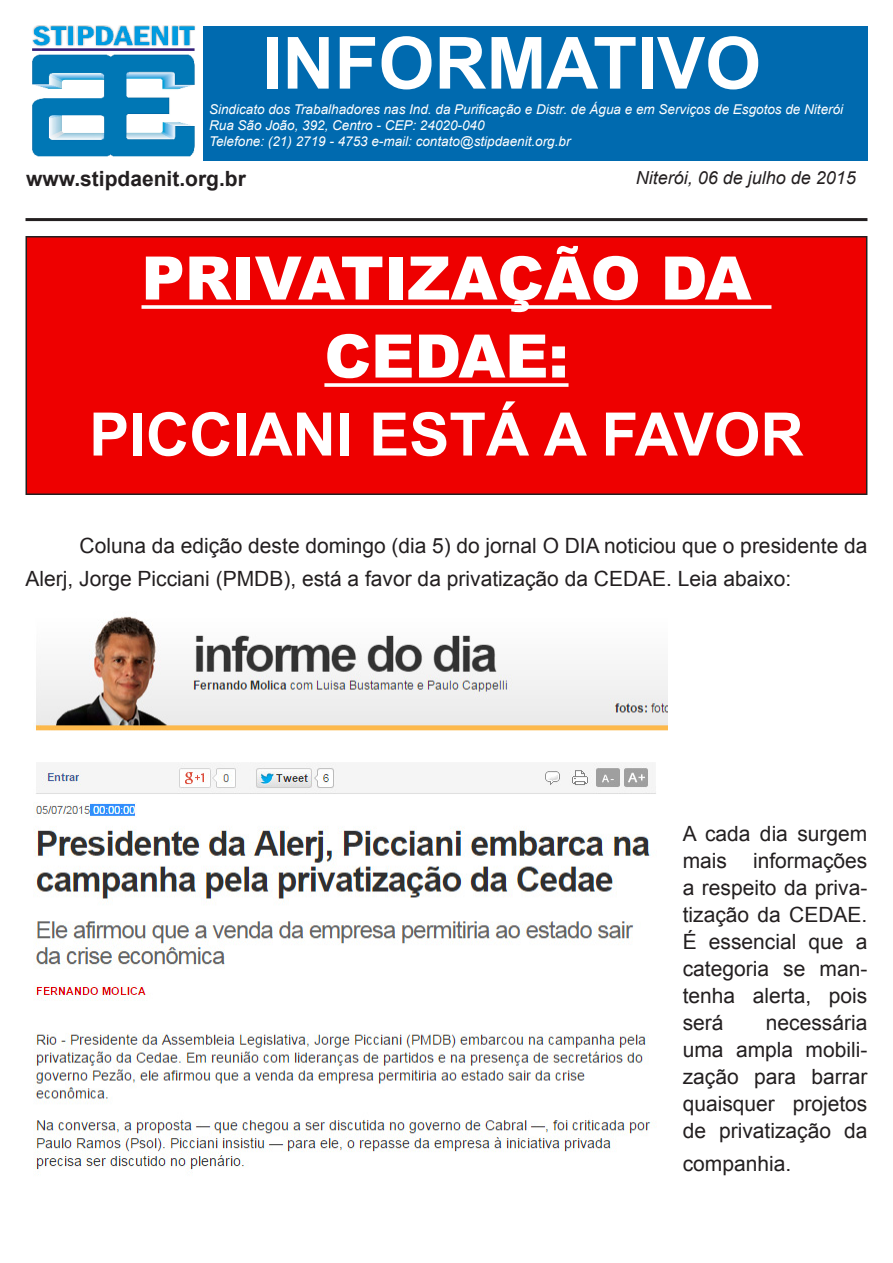
<style>
.page{position:relative;width:893px;height:1263px;background:#fff}
.page>*{position:absolute;margin:0;border:0;box-sizing:border-box;transform-origin:0 0}
.t1{font:700 72px "Arial";color:#fff}
.t2{font:900 60px "Arial";color:#fff}
.t3{font:700 60px "Arial";color:#fff}
.t4{font:21px/27px "Arial";color:#231f20;text-align:justify}
.t5{font:700 21px "Arial";color:#231f20}
.t6{font:italic 18px "Arial";color:#231f20}
.t7{font:italic 13.5px "Arial";color:#fff}
</style>
<div class="page">
<div style="left:26px;top:237px;width:841px;height:257px;background:#e00"></div>
<div style="left:26px;top:236px;width:841px;height:259px;border:2px solid #231f20"></div>
<div style="left:203px;top:26px;width:664px;height:135px;background:#006aaf"></div>
<img style="left:32px;top:26px;width:163px;height:131px">
<svg style="left:142px;top:305px;width:629px;height:4px;background:#fde6e6"></svg>
<svg style="left:324px;top:383px;width:244px;height:4px"></svg>
<hr style="left:26px;top:218px;width:841px;height:3px;background:#231f20">
<img style="left:33px;top:616px;width:635px;height:559px">
<p class="t1" style="left:262px;top:15px;width:500px">INFORMATIVO</p>
<p class="t7" style="left:209px;top:100px;width:636px">Sindicato dos Trabalhadores nas Ind. da Purificação e Distr. de Água e em Serviços de Esgotos de Niterói</p>
<p class="t7" style="left:209px;top:116px;width:277px">Rua São João, 392, Centro - CEP: 24020-040</p>
<p class="t7" style="left:209px;top:133px;width:363px">Telefone: (21) 2719 - 4753 e-mail: contato@stipdaenit.org.br</p>
<p class="t5" style="left:26px;top:164px;width:221px">www.stipdaenit.org.br</p>
<p class="t6" style="left:636px;top:166px;width:222px">Niterói, 06 de julho de 2015</p>
<p class="t2" style="left:142px;top:235px;width:611px">PRIVATIZAÇÃO DA</p>
<p class="t2" style="left:324px;top:313px;width:246px">CEDAE:</p>
<p class="t3" style="left:89px;top:394px;width:716px">PICCIANI ESTÁ A FAVOR</p>
<p class="t4" style="left:26px;top:530px;width:843px;line-height:33px;text-indent:54px">Coluna da edição deste domingo (dia 5) do jornal O DIA noticiou que o presidente da<br>Alerj, Jorge Picciani (PMDB), está a favor da privatização da CEDAE. Leia abaixo:</p>
<p class="t4" style="left:683px;top:821px;width:186px">A cada dia surgem mais informações a respeito da priva&shy;tização da CEDAE.<br>É essencial que a categoria se man&shy;tenha alerta, pois será</p>
<p class="t4" style="left:683px;top:1010px;width:186px;text-indent:83px">necessária uma ampla mobili&shy;zação para barrar quaisquer projetos de privatização da</p>
<p class="t4" style="left:683px;top:1151px;width:110px">companhia.</p>
</div>
